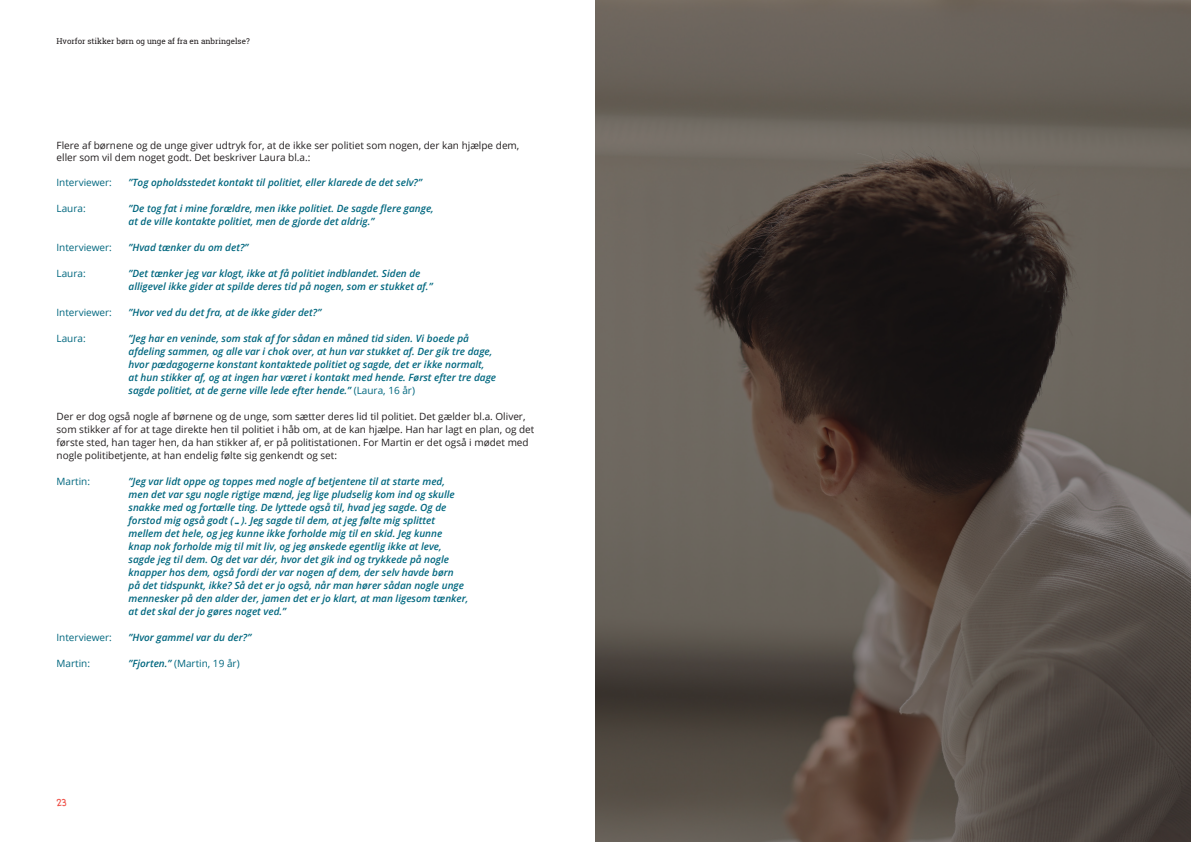
<style>
.page{position:relative;width:1191px;height:842px;background:#fff}
.page>*{position:absolute;margin:0;border:0;box-sizing:border-box;transform-origin:0 0}
.t1{font:12px "Imaginary Friend BB";color:#ef4d44}
.Citater_-_Semibold_Italic{font:italic 600 10px/13px "Open Sans";color:#00677f}
.Citater_-_Semibold_Italic-2{font:10px/13px "Open Sans";color:#231f20}
.Citater_-_Semibold_Italic-3{font:10px "Open Sans";color:#00677f}
.t2{font:8px "Roboto Slab";color:#231f20}
.s1{font-weight:400;font-style:normal}
.s2{font-weight:600;font-style:italic}
</style>
<div class="page">
<svg style="left:595px;top:0;width:596px;height:842px;background:#574f48"></svg>
<p class="t2" style="left:56px;top:36px;width:195px">Hvorfor stikker børn og unge af fra en anbringelse?</p>
<p class="Citater_-_Semibold_Italic-2" style="left:57px;top:139px;width:464px;line-height:12px">Flere af børnene og de unge giver udtryk for, at de ikke ser politiet som nogen, der kan hjælpe dem, eller som vil dem noget godt. Det beskriver Laura bl.a.:</p>
<p class="Citater_-_Semibold_Italic-3" style="left:57px;top:176px;width:57px">Interviewer:</p>
<p class="Citater_-_Semibold_Italic" style="left:129px;top:176px;width:295px">”Tog opholdsstedet kontakt til politiet, eller klarede de det selv?”</p>
<p class="Citater_-_Semibold_Italic-3" style="left:57px;top:202px;width:31px">Laura:</p>
<p class="Citater_-_Semibold_Italic" style="left:129px;top:202px;width:307px">”De tog fat i mine forældre, men ikke politiet. De sagde flere gange, at de ville kontakte politiet, men de gjorde det aldrig.”</p>
<p class="Citater_-_Semibold_Italic-3" style="left:57px;top:241px;width:57px">Interviewer:</p>
<p class="Citater_-_Semibold_Italic" style="left:129px;top:241px;width:121px">”Hvad tænker du om det?”</p>
<p class="Citater_-_Semibold_Italic-3" style="left:57px;top:267px;width:31px">Laura:</p>
<p class="Citater_-_Semibold_Italic" style="left:129px;top:267px;width:305px">”Det tænker jeg var klogt, ikke at få politiet indblandet. Siden de alligevel ikke gider at spilde deres tid på nogen, som er stukket af.”</p>
<p class="Citater_-_Semibold_Italic-3" style="left:57px;top:306px;width:57px">Interviewer:</p>
<p class="Citater_-_Semibold_Italic" style="left:129px;top:306px;width:194px">”Hvor ved du det fra, at de ikke gider det?”</p>
<p class="Citater_-_Semibold_Italic-3" style="left:57px;top:332px;width:31px">Laura:</p>
<p class="Citater_-_Semibold_Italic" style="left:129px;top:332px;width:369px">”Jeg har en veninde, som stak af for sådan en måned tid siden. Vi boede på afdeling sammen, og alle var i chok over, at hun var stukket af. Der gik tre dage, hvor pædagogerne konstant kontaktede politiet og sagde, det er ikke normalt, at hun stikker af, og at ingen har været i kontakt med hende. Først efter tre dage sagde politiet, at de gerne ville lede efter hende.” <span class="s1">(Laura, 16 år)</span></p>
<p class="Citater_-_Semibold_Italic-2" style="left:57px;top:410px;width:479px">Der er dog også nogle af børnene og de unge, som sætter deres lid til politiet. Det gælder bl.a. Oliver, som stikker af for at tage direkte hen til politiet i håb om, at de kan hjælpe. Han har lagt en plan, og det første sted, han tager hen, da han stikker af, er på politistationen. For Martin er det også i mødet med nogle politibetjente, at han endelig følte sig genkendt og set:</p>
<p class="Citater_-_Semibold_Italic-3" style="left:57px;top:475px;width:35px">Martin:</p>
<p class="Citater_-_Semibold_Italic" style="left:129px;top:475px;width:341px">”Jeg var lidt oppe og toppes med nogle af betjentene til at starte med,<br>men det var sgu nogle rigtige mænd, jeg lige pludselig kom ind og skulle snakke med og fortælle ting. De lyttede også til, hvad jeg sagde. Og de forstod mig også godt (…). Jeg sagde til dem, at jeg følte mig splittet mellem det hele, og jeg kunne ikke forholde mig til en skid. Jeg kunne<br>knap nok forholde mig til mit liv, og jeg ønskede egentlig ikke at leve, sagde jeg til dem. Og det var dér, hvor det gik ind og trykkede på nogle knapper hos dem, også fordi der var nogen af dem, der selv havde børn<br>på det tidspunkt, ikke? Så det er jo også, når man hører sådan nogle unge mennesker på den alder der, jamen det er jo klart, at man ligesom tænker, at det skal der jo gøres noget ved.”</p>
<p class="Citater_-_Semibold_Italic-3" style="left:57px;top:631px;width:57px">Interviewer:</p>
<p class="Citater_-_Semibold_Italic" style="left:129px;top:631px;width:124px">”Hvor gammel var du der?”</p>
<p class="Citater_-_Semibold_Italic-3" style="left:57px;top:657px;width:35px">Martin:</p>
<p class="Citater_-_Semibold_Italic-3" style="left:129px;top:657px;width:113px"><span class="s2">”Fjorten.”</span> (Martin, 19 år)</p>
<p class="t1" style="left:57px;top:794px;width:11px">23</p>
</div>
